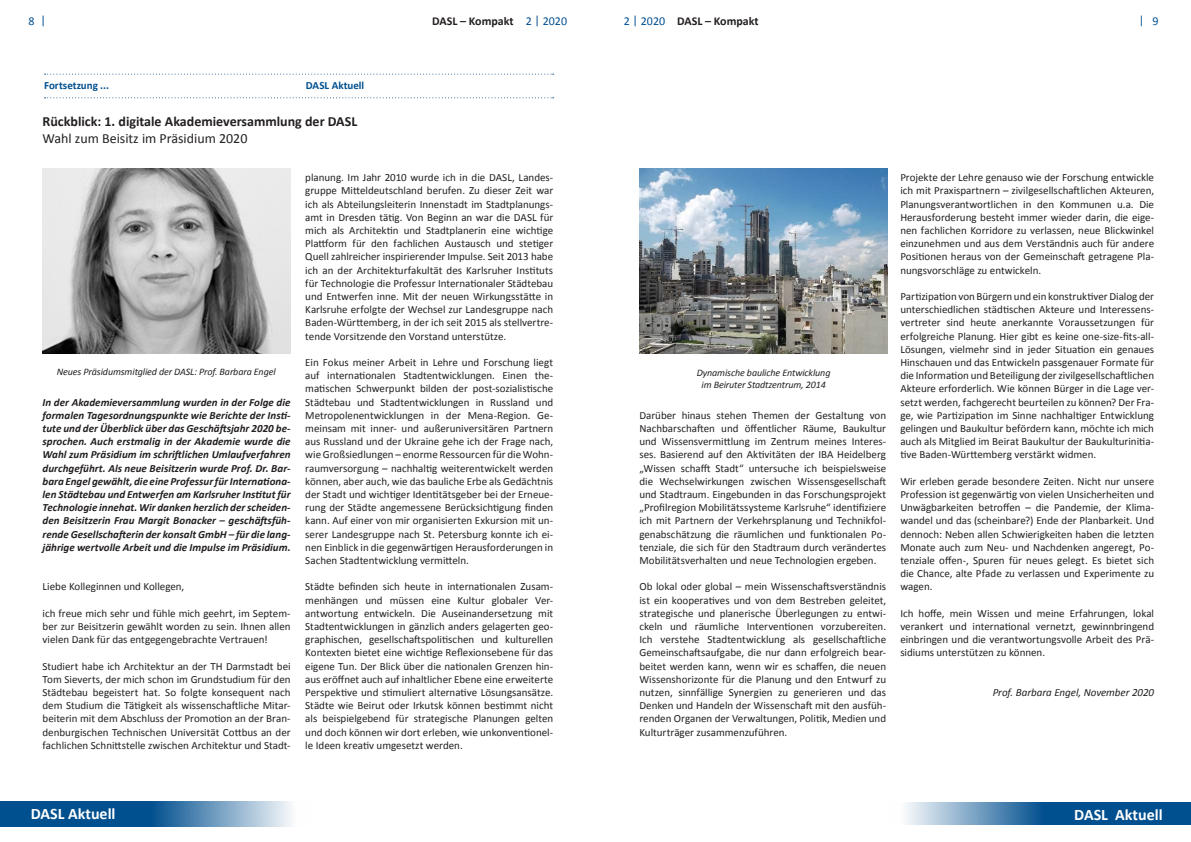
<style>
.page{position:relative;width:1191px;height:842px;background:#fff}
.page>*{position:absolute;margin:0;border:0;box-sizing:border-box;transform-origin:0 0}
.t1{font:700 16px "Calibri";color:#fff}
.t2{font:700 14px "Calibri";color:#231f20}
.t3{font:14px "Calibri";color:#231f20}
.t4{font:700 12px "Calibri";color:#231f20}
.t5{font:12px "Calibri";color:#004f8f}
.t6{font:11px/13.2px "Calibri";letter-spacing:-.005em;color:#231f20;text-align:justify}
.t7{font:italic 700 11px/13.2px "Calibri";color:#231f20;text-align:justify}
.t8{font:italic 11px "Calibri";letter-spacing:-.005em;color:#231f20}
.t9{font:700 11px "Calibri";color:#004f8f}
.t10{font:italic 10px/12px "Calibri";letter-spacing:-.01em;color:#231f20;text-align:center}
.s1{font-weight:400;color:#004f8f}
</style>
<div class="page">
<svg style="left:0;top:801px;width:291px;height:26px;background:#3a77a8"></svg>
<svg style="left:906px;top:802px;width:285px;height:23px;background:#3b77a8"></svg>
<img style="left:42px;top:169px;width:248px;height:185px">
<img style="left:639px;top:169px;width:248px;height:185px">
<svg style="left:45px;top:74px;width:509px;height:1px"></svg>
<svg style="left:45px;top:97px;width:509px;height:1px"></svg>
<p class="t5" style="left:28px;top:12px;width:19px">8 |</p>
<p class="t4" style="left:432px;top:12px;width:136px">DASL – Kompakt <span class="s1">2 | 2020</span></p>
<p class="t9" style="left:44px;top:77px;width:66px">Fortsetzung ...</p>
<p class="t9" style="left:306px;top:77px;width:60px">DASL Aktuell</p>
<p class="t2" style="left:43px;top:111px;width:316px">Rückblick: 1. digitale Akademieversammlung der DASL</p>
<p class="t3" style="left:43px;top:128px;width:206px">Wahl zum Beisitz im Präsidium 2020</p>
<p class="t4" style="left:624px;top:12px;width:136px"><span class="s1">2 | 2020</span> DASL – Kompakt</p>
<p class="t5" style="left:1138px;top:12px;width:22px">| 9</p>
<p class="t6" style="left:305px;top:171px;width:249px">planung. Im Jahr 2010 wurde ich in die DASL, Landes&shy;gruppe Mitteldeutschland berufen. Zu dieser Zeit war ich als Abteilungsleiterin Innenstadt im Stadtplanungs&shy;amt in Dresden tätig. Von Beginn an war die DASL für mich als Architektin und Stadtplanerin eine wichtige Plattform für den fachlichen Austausch und stetiger Quell zahlreicher inspirierender Impulse. Seit 2013 habe ich an der Architekturfakultät des Karlsruher Instituts für Technologie die Professur Internationaler Städtebau und Entwerfen inne. Mit der neuen Wirkungsstätte in Karlsruhe erfolgte der Wechsel zur Landesgruppe nach Baden-Württemberg, in der ich seit 2015 als stellvertre&shy;tende Vorsitzende den Vorstand unterstütze.</p>
<p class="t6" style="left:305px;top:355px;width:249px">Ein Fokus meiner Arbeit in Lehre und Forschung liegt auf internationalen Stadtentwicklungen. Einen the&shy;matischen Schwerpunkt bilden der post-sozialistische Städtebau und Stadtentwicklungen in Russland und Metropolenentwicklungen in der Mena-Region. Ge&shy;meinsam mit inner- und außeruniversitären Partnern aus Russland und der Ukraine gehe ich der Frage nach, wie Großsiedlungen – enorme Ressourcen für die Wohn&shy;raumversorgung – nachhaltig weiterentwickelt werden können, aber auch, wie das bauliche Erbe als Gedächtnis der Stadt und wichtiger Identitätsgeber bei der Erneue&shy;rung der Städte angemessene Berücksichtigung finden kann. Auf einer von mir organisierten Exkursion mit un&shy;serer Landesgruppe nach St. Petersburg konnte ich ei&shy;nen Einblick in die gegenwärtigen Herausforderungen in Sachen Stadtentwicklung vermitteln.</p>
<p class="t6" style="left:305px;top:580px;width:249px">Städte befinden sich heute in internationalen Zusam&shy;menhängen und müssen eine Kultur globaler Ver&shy;antwortung entwickeln. Die Auseinandersetzung mit Stadtentwicklungen in gänzlich anders gelagerten geo&shy;graphischen, gesellschaftspolitischen und kulturellen Kontexten bietet eine wichtige Reflexionsebene für das eigene Tun. Der Blick über die nationalen Grenzen hin&shy;aus eröffnet auch auf inhaltlicher Ebene eine erweiterte Perspektive und stimuliert alternative Lösungsansätze.<br>Städte wie Beirut oder Irkutsk können bestimmt nicht als beispielgebend für strategische Planungen gelten und doch können wir dort erleben, wie unkonventionel&shy;le Ideen kreativ umgesetzt werden.</p>
<p class="t10" style="left:57px;top:365px;width:220px">Neues Präsidumsmitglied der DASL: Prof. Barbara Engel</p>
<p class="t10" style="left:696px;top:366px;width:135px">Dynamische bauliche Entwicklung im Beiruter Stadtzentrum, 2014</p>
<p class="t6" style="left:639px;top:408px;width:248px">Darüber hinaus stehen Themen der Gestaltung von Nachbarschaften und öffentlicher Räume, Baukultur und Wissensvermittlung im Zentrum meines Interes&shy;ses. Basierend auf den Aktivitäten der IBA Heidelberg „Wissen schafft Stadt“ untersuche ich beispielsweise die Wechselwirkungen zwischen Wissensgesellschaft und Stadtraum. Eingebunden in das Forschungsprojekt „Profilregion Mobilitätssysteme Karlsruhe“ identifiziere ich mit Partnern der Verkehrsplanung und Technikfol&shy;genabschätzung die räumlichen und funktionalen Po&shy;tenziale, die sich für den Stadtraum durch verändertes Mobilitätsverhalten und neue Technologien ergeben.</p>
<p class="t6" style="left:639px;top:580px;width:248px">Ob lokal oder global – mein Wissenschaftsverständnis ist ein kooperatives und von dem Bestreben geleitet, strategische und planerische Überlegungen zu entwi&shy;ckeln und räumliche Interventionen vorzubereiten.<br>Ich verstehe Stadtentwicklung als gesellschaftliche Gemeinschaftsaufgabe, die nur dann erfolgreich bear&shy;beitet werden kann, wenn wir es schaffen, die neuen Wissenshorizonte für die Planung und den Entwurf zu nutzen, sinnfällige Synergien zu generieren und das Denken und Handeln der Wissenschaft mit den ausfüh&shy;renden Organen der Verwaltungen, Politik, Medien und Kulturträger zusammenzuführen.</p>
<p class="t7" style="left:43px;top:395px;width:250px">In der Akademieversammlung wurden in der Folge die formalen Tagesordnungspunkte wie Berichte der Insti&shy;tute und der Überblick über das Geschäftsjahr 2020 be&shy;sprochen. Auch erstmalig in der Akademie wurde die Wahl zum Präsidium im schriftlichen Umlaufverfahren durchgeführt. Als neue Beisitzerin wurde Prof. Dr. Bar&shy;bara Engel gewählt, die eine Professur für Internationa&shy;len Städtebau und Entwerfen am Karlsruher Institut für Technologie innehat. Wir danken herzlich der scheiden&shy;den Beisitzerin Frau Margit Bonacker – geschäftsfüh&shy;rende Gesellschafterin der konsalt GmbH – für die lang&shy;jährige wertvolle Arbeit und die Impulse im Präsidium.</p>
<p class="t6" style="left:43px;top:580px;width:143px">Liebe Kolleginnen und Kollegen,</p>
<p class="t6" style="left:43px;top:606px;width:250px">ich freue mich sehr und fühle mich geehrt, im Septem&shy;ber zur Beisitzerin gewählt worden zu sein. Ihnen allen vielen Dank für das entgegengebrachte Vertrauen!</p>
<p class="t6" style="left:43px;top:659px;width:250px">Studiert habe ich Architektur an der TH Darmstadt bei Tom Sieverts, der mich schon im Grundstudium für den Städtebau begeistert hat. So folgte konsequent nach dem Studium die Tätigkeit als wissenschaftliche Mitar&shy;beiterin mit dem Abschluss der Promotion an der Bran&shy;denburgischen Technischen Universität Cottbus an der fachlichen Schnittstelle zwischen Architektur und Stadt-</p>
<p class="t6" style="left:900px;top:171px;width:255px">Projekte der Lehre genauso wie der Forschung entwickle ich mit Praxispartnern – zivilgesellschaftlichen Akteuren, Planungsverantwortlichen in den Kommunen u.a. Die Herausforderung besteht immer wieder darin, die eige&shy;nen fachlichen Korridore zu verlassen, neue Blickwinkel einzunehmen und aus dem Verständnis auch für andere Positionen heraus von der Gemeinschaft getragene Pla&shy;nungsvorschläge zu entwickeln.</p>
<p class="t6" style="left:900px;top:289px;width:255px">Partizipation von Bürgern und ein konstruktiver Dialog der unterschiedlichen städtischen Akteure und Interessens&shy;vertreter sind heute anerkannte Voraussetzungen für erfolgreiche Planung. Hier gibt es keine one-size-fits-all-Lösungen, vielmehr sind in jeder Situation ein genaues Hinschauen und das Entwickeln passgenauer Formate für die Information und Beteiligung der zivilgesellschaftlichen Akteure erforderlich. Wie können Bürger in die Lage ver&shy;setzt werden, fachgerecht beurteilen zu können? Der Fra&shy;ge, wie Partizipation im Sinne nachhaltiger Entwicklung gelingen und Baukultur befördern kann, möchte ich mich auch als Mitglied im Beirat Baukultur der Baukulturinitia&shy;tive Baden-Württemberg verstärkt widmen.</p>
<p class="t6" style="left:900px;top:474px;width:255px">Wir erleben gerade besondere Zeiten. Nicht nur unsere Profession ist gegenwärtig von vielen Unsicherheiten und Unwägbarkeiten betroffen – die Pandemie, der Klima&shy;wandel und das (scheinbare?) Ende der Planbarkeit. Und dennoch: Neben allen Schwierigkeiten haben die letzten Monate auch zum Neu- und Nachdenken angeregt, Po&shy;tenziale offen-, Spuren für neues gelegt. Es bietet sich die Chance, alte Pfade zu verlassen und Experimente zu wagen.</p>
<p class="t6" style="left:900px;top:606px;width:255px">Ich hoffe, mein Wissen und meine Erfahrungen, lokal verankert und international vernetzt, gewinnbringend einbringen und die verantwortungsvolle Arbeit des Prä&shy;sidiums unterstützen zu können.</p>
<p class="t8" style="left:992px;top:685px;width:163px">Prof. Barbara Engel, November 2020</p>
<h1 class="t1" style="left:31px;top:802px;width:86px">DASL Aktuell</h1>
<h1 class="t1" style="left:1074px;top:803px;width:90px">DASL Aktuell</h1>
</div>
